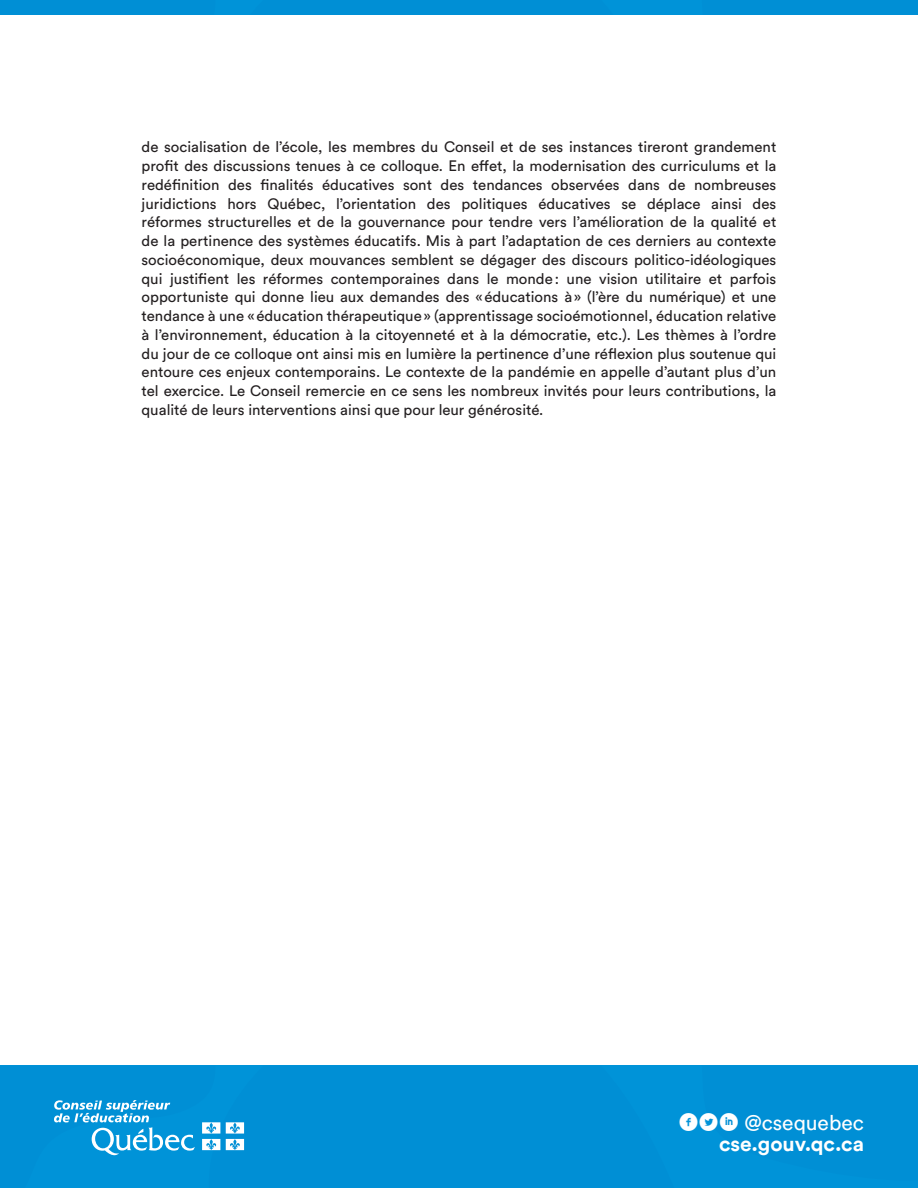
<style>
.page{position:relative;width:918px;height:1188px;background:#fff}
.page>*{position:absolute;margin:0;border:0;box-sizing:border-box;transform-origin:0 0}
.t1{font:700 21px "Circular";color:#fff}
.t2{font:21px "Circular";color:#fff}
.t3{font:15px/18.8px "Circular Std";color:#231f20;text-align:justify}
.s1{font-family:"Socialico";font-size:25.5px}
</style>
<div class="page">
<div style="left:0;top:0;width:918px;height:15px;background:#0093d8"></div>
<div style="left:0;top:1066px;width:918px;height:122px;background:#0093d8"></div>
<svg style="left:226px;top:1122px;width:18px;height:28px"></svg>
<svg style="left:54px;top:1100px;width:166px;height:56px"></svg>
<p class="t3" style="left:142px;top:138px;width:636px">de socialisation de l’école, les membres du Conseil et de ses instances tireront grandement profit des discussions tenues à ce colloque. En effet, la modernisation des curriculums et la redéfinition des finalités éducatives sont des tendances observées dans de nombreuses juridictions hors Québec, l’orientation des politiques éducatives se déplace ainsi des réformes structurelles et de la gouvernance pour tendre vers l’amélioration de la qualité et de la pertinence des systèmes éducatifs. Mis à part l’adaptation de ces derniers au contexte socioéconomique, deux mouvances semblent se dégager des discours politico-idéologiques qui justifient les réformes contemporaines dans le monde: une vision utilitaire et parfois opportuniste qui donne lieu aux demandes des «éducations à» (l’ère du numérique) et une tendance à une «éducation thérapeutique» (apprentissage socioémotionnel, éducation relative à l’environnement, éducation à la citoyenneté et à la démocratie, etc.). Les thèmes à l’ordre du jour de ce colloque ont ainsi mis en lumière la pertinence d’une réflexion plus soutenue qui entoure ces enjeux contemporains. Le contexte de la pandémie en appelle d’autant plus d’un tel exercice. Le Conseil remercie en ce sens les nombreux invités pour leurs contributions, la qualité de leurs interventions ainsi que pour leur générosité.</p>
<p class="t2" style="left:678px;top:1109px;width:187px"><span class="s1">fli</span> @csequebec</p>
<p class="t1" style="left:719px;top:1130px;width:146px">cse.gouv.qc.ca</p>
</div>
